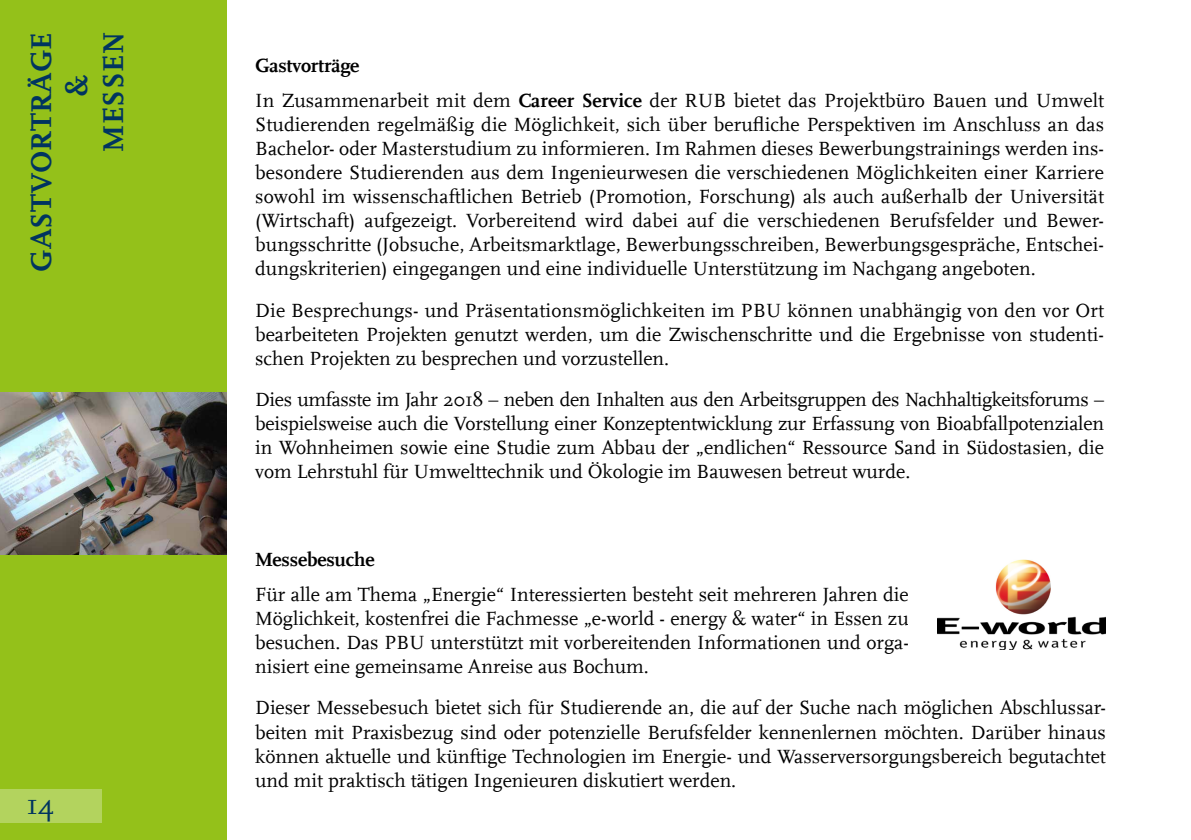
<style>
.page{position:relative;width:1191px;height:840px;background:#fff}
.page>*{position:absolute;margin:0;border:0;box-sizing:border-box;transform-origin:0 0}
.t1{font:700 30px "RUB Scala MZ";letter-spacing:.01em;color:#003460}
.t2{font:30px "RUB Scala MZ";color:#003460}
.t3{font:20px/24px "RUB Scala MZ";color:#000;text-align:justify}
.t4{font:700 20px "RUB Scala MZ";letter-spacing:-.01em;color:#000}
.s1{font-weight:700}
</style>
<div class="page">
<div style="left:0;top:0;width:227px;height:839px;background:#94c11a"></div>
<div style="left:0;top:788px;width:101px;height:34px;background:#b3d35e"></div>
<img style="left:937px;top:559px;width:169px;height:90px">
<img style="left:0;top:392px;width:227px;height:162px">
<h1 class="t1" style="left:19px;top:272px;width:241px;rotate:-90deg">GASTVORTRÄGE</h1>
<h1 class="t1" style="left:55px;top:96px;width:23px;rotate:-90deg">&amp;</h1>
<h1 class="t1" style="left:91px;top:151px;width:121px;rotate:-90deg">MESSEN</h1>
<h1 class="t2" style="left:26px;top:783px;width:30px">14</h1>
<p class="t3" style="left:255px;top:47px;width:850px;line-height:35.4px"><span class="s1">Gastvorträge<br></span>In Zusammenarbeit mit dem <span class="s1">Career Service</span> der RUB bietet das Projektbüro Bauen und Umwelt</p>
<p class="t3" style="left:255px;top:112px;width:850px">Studierenden regelmäßig die Möglichkeit, sich über berufliche Perspektiven im Anschluss an das Bachelor- oder Masterstudium zu informieren. Im Rahmen dieses Bewerbungstrainings werden ins&shy;besondere Studierenden aus dem Ingenieurwesen die verschiedenen Möglichkeiten einer Karriere sowohl im wissenschaftlichen Betrieb (Promotion, Forschung) als auch außerhalb der Universität (Wirtschaft) aufgezeigt. Vorbereitend wird dabei auf die verschiedenen Berufsfelder und Bewer&shy;bungsschritte (Jobsuche, Arbeitsmarktlage, Bewerbungsschreiben, Bewerbungsgespräche, Entschei&shy;dungskriterien) eingegangen und eine individuelle Unterstützung im Nachgang angeboten.</p>
<p class="t3" style="left:255px;top:297px;width:850px">Die Besprechungs- und Präsentationsmöglichkeiten im PBU können unabhängig von den vor Ort bearbeiteten Projekten genutzt werden, um die Zwischenschritte und die Ergebnisse von studenti&shy;schen Projekten zu besprechen und vorzustellen.</p>
<p class="t3" style="left:255px;top:386px;width:850px">Dies umfasste im Jahr 2018 – neben den Inhalten aus den Arbeitsgruppen des Nachhaltigkeitsforums – beispielsweise auch die Vorstellung einer Konzeptentwicklung zur Erfassung von Bioabfallpotenzialen in Wohnheimen sowie eine Studie zum Abbau der „endlichen“ Ressource Sand in Südostasien, die vom Lehrstuhl für Umwelttechnik und Ökologie im Bauwesen betreut wurde.</p>
<p class="t4" style="left:255px;top:544px;width:121px">Messebesuche</p>
<p class="t3" style="left:255px;top:581px;width:655px">Für alle am Thema „Energie“ Interessierten besteht seit mehreren Jahren die Möglichkeit, kostenfrei die Fachmesse „e-world - energy &amp; water“ in Essen zu besuchen. Das PBU unterstützt mit vorbereitenden Informationen und orga&shy;nisiert eine gemeinsame Anreise aus Bochum.</p>
<p class="t3" style="left:255px;top:694px;width:852px">Dieser Messebesuch bietet sich für Studierende an, die auf der Suche nach möglichen Abschlussar&shy;beiten mit Praxisbezug sind oder potenzielle Berufsfelder kennenlernen möchten. Darüber hinaus können aktuelle und künftige Technologien im Energie- und Wasserversorgungsbereich begutachtet und mit praktisch tätigen Ingenieuren diskutiert werden.</p>
</div>
